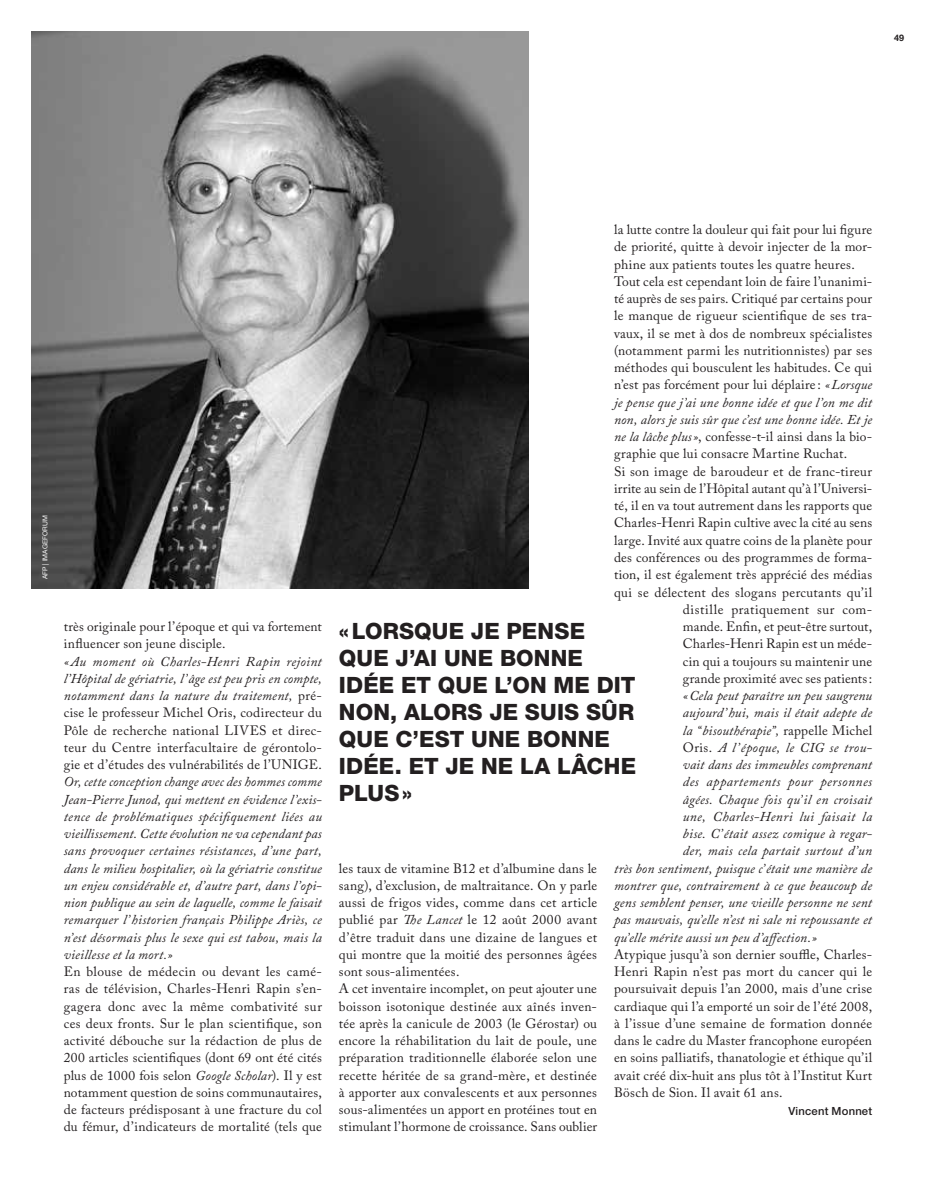
<style>
.page{position:relative;width:936px;height:1191px;background:#fff}
.page>*{position:absolute;margin:0;border:0;box-sizing:border-box;transform-origin:0 0}
._11_exergue{font:800 22.5px/27px "Helvetica Neue";letter-spacing:.005em;color:#231f20}
._05_texte{font:13.5px/17.2px "Adobe Caslon Pro";letter-spacing:.01em;color:#231f20;text-align:justify}
._05_texte-2{font:italic 13.5px/17.2px "Adobe Caslon Pro";letter-spacing:.015em;color:#231f20;text-align:justify}
._05_texte-3{font:italic 13.5px "Adobe Caslon Pro";letter-spacing:.035em;color:#231f20}
._05_texte-4{font:13.5px "Adobe Caslon Pro";letter-spacing:.035em;color:#231f20}
._04_signature{font:500 11.25px "Helvetica Neue";letter-spacing:.02em;color:#231f20}
.t1{font:700 9px "Helvetica Neue";color:#231f20}
._03_crédit{font:6.75px "Helvetica Neue";letter-spacing:.015em;color:#fff}
.s1{font-style:normal}
.s2{font-style:italic}
</style>
<div class="page">
<img style="left:32px;top:31px;width:496px;height:557px">
<p class="t1" style="left:894px;top:30px;width:12px">49</p>
<p class="_03_crédit" style="left:40px;top:579px;width:66px;rotate:-90deg">AFP | IMAGEFORUM</p>
<p class="_05_texte" style="left:64px;top:617px;width:259px">très originale pour l’époque et qui va fortement influencer son jeune disciple.</p>
<p class="_05_texte-2" style="left:64px;top:652px;width:259px">« Au moment où Charles-Henri Rapin rejoint l’Hôpital de gériatrie, l’âge est peu pris en compte, notamment dans la nature du traitement, <span class="s1">pré&shy;cise le professeur Michel Oris, codirecteur du Pôle de recherche national LIVES et direc&shy;teur du Centre interfacultaire de gérontolo&shy;gie et d’études des vulnérabilités de l’UNIGE.<br></span>Or, cette conception change avec des hommes comme Jean-Pierre Junod, qui mettent en évidence l’exis&shy;tence de problématiques spécifiquement liées au vieillissement. Cette évolution ne va cependant pas sans provoquer certaines résistances, d’une part, dans le milieu hospitalier, où la gériatrie constitue un enjeu considérable et, d’autre part, dans l’opi&shy;nion publique au sein de laquelle, comme le faisait remarquer l’historien français Philippe Ariès, ce n’est désormais plus le sexe qui est tabou, mais la vieillesse et la mort.»</p>
<p class="_05_texte" style="left:64px;top:962px;width:260px">En blouse de médecin ou devant les camé&shy;ras de télévision, Charles-Henri Rapin s’en&shy;gagera donc avec la même combativité sur ces deux fronts. Sur le plan scientifique, son activité débouche sur la rédaction de plus de 200 articles scientifiques (dont 69 ont été cités plus de 1000 fois selon <span class="s2">Google Scholar</span>). Il y est notamment question de soins communautaires, de facteurs prédisposant à une fracture du col du fémur, d’indicateurs de mortalité (tels que</p>
<p class="_05_texte" style="left:614px;top:221px;width:259px">la lutte contre la douleur qui fait pour lui figure de priorité, quitte à devoir injecter de la mor&shy;phine aux patients toutes les quatre heures.</p>
<p class="_05_texte" style="left:614px;top:272px;width:260px">Tout cela est cependant loin de faire l’unanimi&shy;té auprès de ses pairs. Critiqué par certains pour le manque de rigueur scientifique de ses tra&shy;vaux, il se met à dos de nombreux spécialistes (notamment parmi les nutritionnistes) par ses méthodes qui bousculent les habitudes. Ce qui n’est pas forcément pour lui déplaire : <span class="s2">«Lorsque je pense que j’ai une bonne idée et que l’on me dit non, alors je suis sûr que c’est une bonne idée. Et je ne la lâche plus»</span>, confesse-t-il ainsi dans la bio&shy;graphie que lui consacre Martine Ruchat.</p>
<p class="_05_texte" style="left:614px;top:462px;width:259px">Si son image de baroudeur et de franc-tireur</p>
<p class="_05_texte" style="left:614px;top:479px;width:259px">irrite au sein de l’Hôpital autant qu’à l’Universi-</p>
<p class="_05_texte" style="left:614px;top:497px;width:259px">té, il en va tout autrement dans les rapports que</p>
<p class="_05_texte" style="left:614px;top:514px;width:259px">Charles-Henri Rapin cultive avec la cité au sens</p>
<p class="_05_texte" style="left:614px;top:531px;width:259px">large. Invité aux quatre coins de la planète pour</p>
<p class="_05_texte" style="left:614px;top:548px;width:259px">des conférences ou des programmes de forma-</p>
<p class="_05_texte" style="left:614px;top:566px;width:259px">tion, il est également très apprécié des médias</p>
<p class="_05_texte" style="left:614px;top:583px;width:259px">qui se délectent des slogans percutants qu’il</p>
<p class="_05_texte-4" style="left:682px;top:601px;width:191px">distille pratiquement sur com-</p>
<p class="_05_texte" style="left:682px;top:617px;width:191px">mande. Enfin, et peut-être surtout,</p>
<p class="_05_texte" style="left:682px;top:635px;width:191px">Charles-Henri Rapin est un méde-</p>
<p class="_05_texte" style="left:682px;top:652px;width:191px">cin qui a toujours su maintenir une</p>
<p class="_05_texte" style="left:682px;top:669px;width:191px">grande proximité avec ses patients:</p>
<p class="_05_texte-2" style="left:682px;top:686px;width:191px">«Cela peut paraître un peu saugrenu</p>
<p class="_05_texte-2" style="left:682px;top:704px;width:191px">aujourd’hui, mais il était adepte de</p>
<p class="_05_texte-2" style="left:682px;top:721px;width:191px">la “bisouthérapie”, <span class="s1">rappelle Michel</span></p>
<p class="_05_texte-2" style="left:682px;top:738px;width:191px"><span class="s1">Oris.</span> A l’époque, le CIG se trou-</p>
<p class="_05_texte-2" style="left:682px;top:755px;width:191px">vait dans des immeubles comprenant</p>
<p class="_05_texte-3" style="left:682px;top:773px;width:191px">des appartements pour personnes</p>
<p class="_05_texte-2" style="left:682px;top:790px;width:191px">âgées. Chaque fois qu’il en croisait</p>
<p class="_05_texte-2" style="left:682px;top:807px;width:191px">une, Charles-Henri lui faisait la</p>
<p class="_05_texte-2" style="left:682px;top:824px;width:191px">bise. C’était assez comique à regar-</p>
<p class="_05_texte-2" style="left:682px;top:842px;width:191px">der, mais cela partait surtout d’un</p>
<p class="_05_texte-2" style="left:614px;top:859px;width:259px">très bon sentiment, puisque c’était une manière de</p>
<p class="_05_texte-2" style="left:614px;top:876px;width:259px">montrer que, contrairement à ce que beaucoup de</p>
<p class="_05_texte-2" style="left:614px;top:893px;width:259px">gens semblent penser, une vieille personne ne sent</p>
<p class="_05_texte-2" style="left:614px;top:911px;width:259px">pas mauvais, qu’elle n’est ni sale ni repoussante et</p>
<p class="_05_texte-2" style="left:614px;top:928px;width:204px">qu’elle mérite aussi un peu d’affection.»</p>
<p class="_05_texte" style="left:614px;top:945px;width:259px">Atypique jusqu’à son dernier souffle, Charles-Henri Rapin n’est pas mort du cancer qui le poursuivait depuis l’an 2000, mais d’une crise cardiaque qui l’a emporté un soir de l’été 2008, à l’issue d’une semaine de formation donnée dans le cadre du Master francophone européen en soins palliatifs, thanatologie et éthique qu’il avait créé dix-huit ans plus tôt à l’Institut Kurt Bösch de Sion. Il avait 61 ans.</p>
<p class="_04_signature" style="left:788px;top:1104px;width:85px">Vincent Monnet</p>
<p class="_11_exergue" style="left:339px;top:617px;width:298px">«LORSQUE JE PENSE<br>QUE J’AI UNE BONNE<br>IDÉE ET QUE L’ON ME DIT<br>NON, ALORS JE SUIS SÛR<br>QUE C’EST UNE BONNE<br>IDÉE. ET JE NE LA LÂCHE<br>PLUS»</p>
<p class="_05_texte" style="left:339px;top:859px;width:260px">les taux de vitamine B12 et d’albumine dans le sang), d’exclusion, de maltraitance. On y parle aussi de frigos vides, comme dans cet article publié par <span class="s2">The Lancet</span> le 12 août 2000 avant d’être traduit dans une dizaine de langues et qui montre que la moitié des personnes âgées sont sous-alimentées.</p>
<p class="_05_texte" style="left:339px;top:980px;width:260px">A cet inventaire incomplet, on peut ajouter une boisson isotonique destinée aux aînés inven&shy;tée après la canicule de 2003 (le Gérostar) ou encore la réhabilitation du lait de poule, une préparation traditionnelle élaborée selon une recette héritée de sa grand-mère, et destinée à apporter aux convalescents et aux personnes sous-alimentées un apport en protéines tout en stimulant l’hormone de croissance. Sans oublier</p>
</div>
